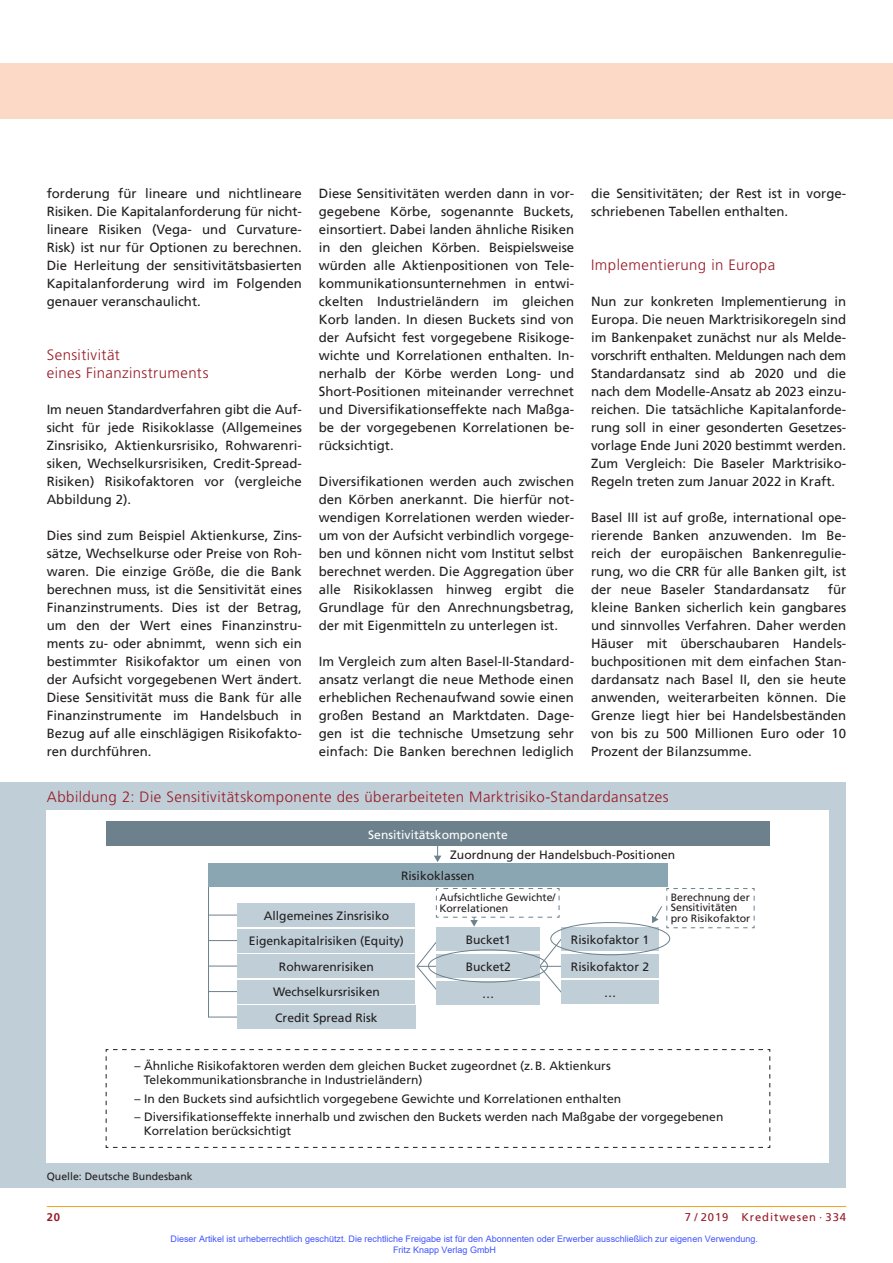
<style>
.page{position:relative;width:893px;height:1263px;background:#fff}
.page>*{position:absolute;margin:0;border:0;box-sizing:border-box;transform-origin:0 0}
.t1{font:300 15px/18px "Frutiger";letter-spacing:.03em;color:#981a26}
.t2{font:13.2px/18px "Frutiger";color:#231f20;text-align:justify}
.t3{font:12.15px/25.5px "Frutiger";color:#231f20}
.t4{font:12.15px "Frutiger";color:#fff}
.t5{font:11.25px "Frutiger";letter-spacing:.08em;color:#981a26}
.t6{font:700 11.25px "Frutiger";color:#981a26}
.t7{font:10.65px/10.6px "Frutiger";color:#231f20}
.t8{font:10.5px "Frutiger";color:#231f20}
.t9{font:9px/10.8px "Arial";color:#4054ff}
</style>
<div class="page">
<hr style="left:47px;top:1206px;width:799px;height:1px;background:#f1a31e">
<div style="left:0;top:64px;width:893px;height:55px;background:#fcd9c7"></div>
<div style="left:0;top:783px;width:846px;height:405px;background:#bfced7"></div>
<div style="left:47px;top:811px;width:782px;height:352px;background:#fff"></div>
<hr style="left:208px;top:883px;width:1px;height:134px;background:#6c818c">
<svg style="left:540px;top:939px;width:21px;height:54px"></svg>
<hr style="left:208px;top:915px;width:31px;height:1px;background:#6c818c">
<hr style="left:208px;top:940px;width:31px;height:1px;background:#6c818c">
<hr style="left:208px;top:966px;width:31px;height:1px;background:#6c818c">
<hr style="left:208px;top:991px;width:31px;height:1px;background:#6c818c">
<hr style="left:208px;top:1017px;width:31px;height:1px;background:#6c818c">
<svg style="left:416px;top:938px;width:21px;height:55px"></svg>
<svg style="left:434px;top:846px;width:7px;height:16px"></svg>
<div style="left:106px;top:821px;width:664px;height:25px;background:#6c818c"></div>
<svg style="left:105px;top:1049px;width:666px;height:99px"></svg>
<div style="left:208px;top:863px;width:460px;height:23px;background:#8ba6b3"></div>
<div style="left:238px;top:903px;width:177px;height:24px;background:#bfced7"></div>
<div style="left:238px;top:929px;width:177px;height:23px;background:#bfced7"></div>
<div style="left:238px;top:954px;width:177px;height:24px;background:#bfced7"></div>
<div style="left:238px;top:980px;width:177px;height:23px;background:#bfced7"></div>
<div style="left:237px;top:1005px;width:178px;height:24px;background:#bfced7"></div>
<div style="left:437px;top:927px;width:103px;height:24px;background:#bfced7"></div>
<div style="left:437px;top:954px;width:103px;height:24px;background:#bfced7"></div>
<div style="left:437px;top:981px;width:103px;height:24px;background:#bfced7"></div>
<div style="left:561px;top:954px;width:98px;height:24px;background:#bfced7"></div>
<div style="left:561px;top:927px;width:98px;height:24px;background:#bfced7"></div>
<div style="left:561px;top:980px;width:98px;height:24px;background:#bfced7"></div>
<svg style="left:436px;top:888px;width:124px;height:38px"></svg>
<div style="left:428px;top:949px;width:120px;height:33px;border:1px solid #6c818c;border-radius:50%"></div>
<div style="left:550px;top:922px;width:120px;height:33px;border:1px solid #6c818c;border-radius:50%"></div>
<svg style="left:652px;top:888px;width:103px;height:40px"></svg>
<p class="t2" style="left:47px;top:185px;width:257px">forderung für lineare und nichtlineare Risiken. Die Kapitalanforderung für nicht&shy;lineare Risiken (Vega- und Curvature-Risk) ist nur für Optionen zu berechnen.<br>Die Herleitung der sensitivitätsbasierten Kapitalanforderung wird im Folgenden genauer veranschaulicht.</p>
<p class="t1" style="left:47px;top:346px;width:163px">Sensitivität<br>eines Finanzinstruments</p>
<p class="t2" style="left:47px;top:401px;width:257px">Im neuen Standardverfahren gibt die Auf&shy;sicht für jede Risikoklasse (Allgemeines Zinsrisiko, Aktienkursrisiko, Rohwarenri&shy;siken, Wechselkursrisiken, Credit-Spread-Risiken) Risikofaktoren vor (vergleiche Abbildung 2).</p>
<p class="t2" style="left:47px;top:527px;width:257px">Dies sind zum Beispiel Aktienkurse, Zins&shy;sätze, Wechselkurse oder Preise von Roh&shy;waren. Die einzige Größe, die die Bank berechnen muss, ist die Sensitivität eines Finanzinstruments. Dies ist der Betrag, um den der Wert eines Finanzinstru&shy;ments zu- oder abnimmt, wenn sich ein bestimmter Risikofaktor um einen von der Aufsicht vorgegebenen Wert ändert.<br>Diese Sensitivität muss die Bank für alle Finanzinstrumente im Handelsbuch in Bezug auf alle einschlägigen Risikofakto&shy;ren durchführen.</p>
<p class="t2" style="left:319px;top:185px;width:257px">Diese Sensitivitäten werden dann in vor&shy;gegebene Körbe, sogenannte Buckets, einsortiert. Dabei landen ähnliche Risiken in den gleichen Körben. Beispielsweise würden alle Aktienpositionen von Tele&shy;kommunikationsunternehmen in entwi&shy;ckelten Industrieländern im gleichen Korb landen. In diesen Buckets sind von der Aufsicht fest vorgegebene Risikoge&shy;wichte und Korrelationen enthalten. In&shy;nerhalb der Körbe werden Long- und Short-Positionen miteinander verrechnet und Diversifikationseffekte nach Maßga&shy;be der vorgegebenen Korrelationen be&shy;rücksichtigt.</p>
<p class="t2" style="left:319px;top:473px;width:257px">Diversifikationen werden auch zwischen den Körben anerkannt. Die hierfür not&shy;wendigen Korrelationen werden wieder&shy;um von der Aufsicht verbindlich vorgege&shy;ben und können nicht vom Institut selbst berechnet werden. Die Aggregation über alle Risikoklassen hinweg ergibt die Grundlage für den Anrechnungsbetrag, der mit Eigenmitteln zu unterlegen ist.</p>
<p class="t2" style="left:319px;top:653px;width:257px">Im Vergleich zum alten Basel-II-Standard&shy;ansatz verlangt die neue Methode einen erheblichen Rechenaufwand sowie einen großen Bestand an Marktdaten. Dage&shy;gen ist die technische Umsetzung sehr einfach: Die Banken berechnen lediglich</p>
<p class="t2" style="left:591px;top:185px;width:257px">die Sensitivitäten; der Rest ist in vorge&shy;schriebenen Tabellen enthalten.</p>
<p class="t1" style="left:591px;top:256px;width:186px">Implementierung in Europa</p>
<p class="t2" style="left:591px;top:293px;width:257px">Nun zur konkreten Implementierung in Europa. Die neuen Marktrisikoregeln sind im Bankenpaket zunächst nur als Melde&shy;vorschrift enthalten. Meldungen nach dem Standardansatz sind ab 2020 und die nach dem Modelle-Ansatz ab 2023 einzu&shy;reichen. Die tatsächliche Kapitalanforde&shy;rung soll in einer gesonderten Gesetzes&shy;vorlage Ende Juni 2020 bestimmt werden.<br>Zum Vergleich: Die Baseler Marktrisiko-Regeln treten zum Januar 2022 in Kraft.</p>
<p class="t2" style="left:591px;top:509px;width:257px">Basel III ist auf große, international ope&shy;rierende Banken anzuwenden. Im Be&shy;reich der europäischen Bankenregulie&shy;rung, wo die CRR für alle Banken gilt, ist der neue Baseler Standardansatz</p>
<p class="t2" style="left:591px;top:581px;width:257px;text-indent:237px">für kleine Banken sicherlich kein gangbares und sinnvolles Verfahren. Daher werden Häuser mit überschaubaren Handels&shy;buchpositionen mit dem einfachen Stan&shy;dardansatz nach Basel II, den sie heute anwenden, weiterarbeiten können. Die Grenze liegt hier bei Handelsbeständen von bis zu 500 Millionen Euro oder 10<br>Prozent der Bilanzsumme.</p>
<p class="t1" style="left:47px;top:788px;width:623px">Abbildung 2: Die Sensitivitätskomponente des überarbeiteten Marktrisiko-Standardansatzes</p>
<p class="t4" style="left:368px;top:827px;width:141px">Sensitivitätskomponente</p>
<p class="t3" style="left:401px;top:844px;width:276px;line-height:20.7px;text-indent:49px">Zuordnung der Handelsbuch-Positionen<br>Risikoklassen</p>
<p class="t3" style="left:249px;top:903px;width:157px;text-align:center">Allgemeines Zinsrisiko<br>Eigenkapitalrisiken (Equity)<br>Rohwarenrisiken<br>Wechselkursrisiken<br>Credit Spread Risk</p>
<p class="t7" style="left:439px;top:892px;width:118px">Aufsichtliche Gewichte/<br>Korrelationen</p>
<p class="t7" style="left:671px;top:892px;width:81px">Berechnung der<br>Sensitivitäten pro Risikofaktor</p>
<p class="t3" style="left:466px;top:926px;width:47px">Bucket1</p>
<p class="t3" style="left:466px;top:953px;width:47px;line-height:26.5px;text-align:center">Bucket2 …</p>
<p class="t3" style="left:571px;top:954px;width:80px">Risikofaktor 2</p>
<p class="t3" style="left:571px;top:927px;width:80px">Risikofaktor 1</p>
<p class="t3" style="left:604px;top:980px;width:14px">…</p>
<p class="t3" style="left:144px;top:1059px;width:468px;line-height:13.6px;text-indent:-9px">– Ähnliche Risikofaktoren werden dem gleichen Bucket zugeordnet (z. B. Aktienkurs<br>Telekommunikationsbranche in Industrieländern)</p>
<p class="t3" style="left:135px;top:1085px;width:488px">– In den Buckets sind aufsichtlich vorgegebene Gewichte und Korrelationen enthalten</p>
<p class="t3" style="left:144px;top:1110px;width:581px;line-height:13.6px;text-indent:-9px">– Diversifikationseffekte innerhalb und zwischen den Buckets werden nach Maßgabe der vorgegebenen<br>Korrelation berücksichtigt</p>
<p class="t8" style="left:47px;top:1171px;width:147px">Quelle: Deutsche Bundesbank</p>
<p class="t6" style="left:47px;top:1211px;width:15px">20</p>
<p class="t5" style="left:685px;top:1211px;width:163px">7 / 2019 Kreditwesen · 334</p>
<p class="t9" style="left:393px;top:1233px;width:366px;text-indent:-223px">Dieser Artikel ist urheberrechtlich geschützt. Die rechtliche Freigabe ist für den Abonnenten oder Erwerber ausschließlich zur eigenen Verwendung.<br>Fritz Knapp Verlag GmbH</p>
</div>
